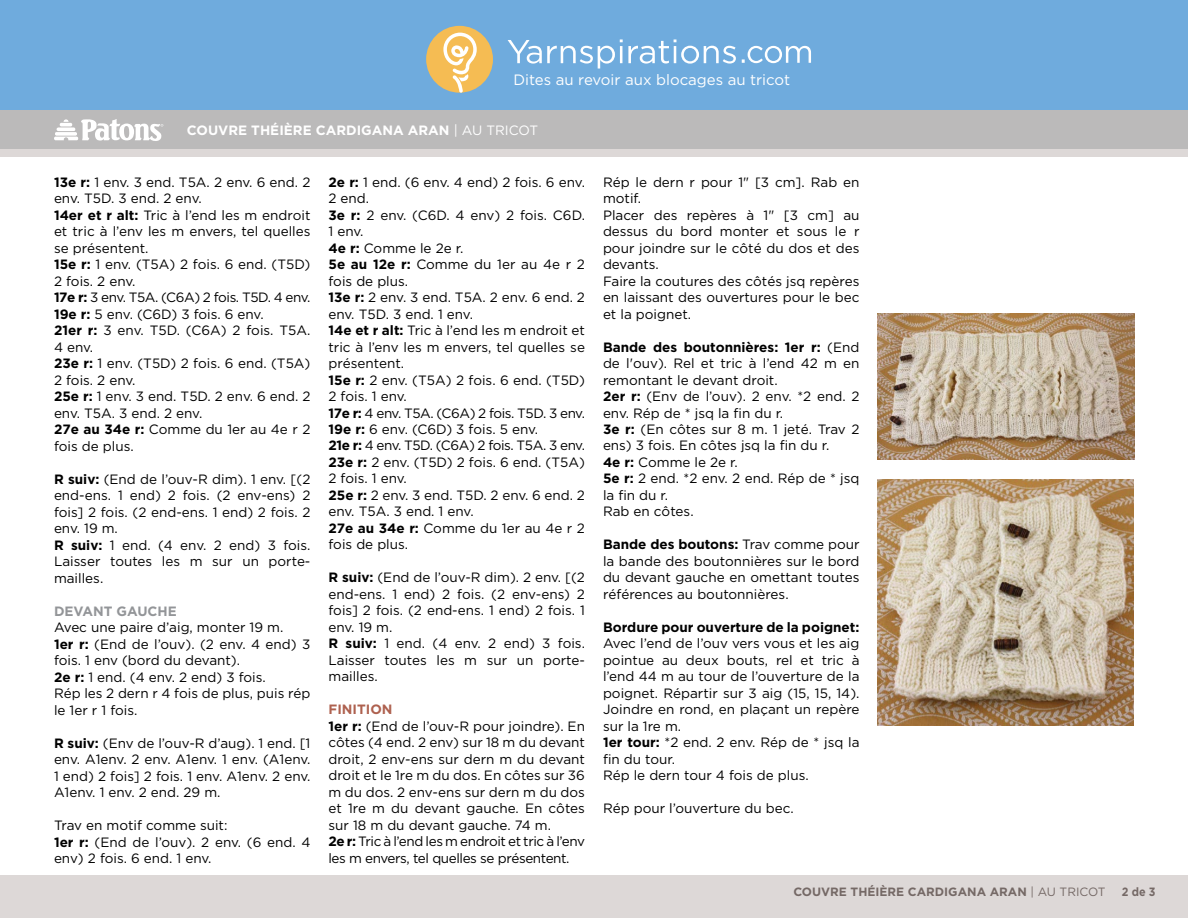
<style>
.page{position:relative;width:1188px;height:918px;background:#fff}
.page>*{position:absolute;margin:0;border:0;box-sizing:border-box;transform-origin:0 0}
.t1{font:15px "Gotham";color:#fff}
.t2{font:13.5px/16.5px "Gotham";color:#000}
.t3{font:700 13.5px "Gotham";color:#fff}
.t4{font:700 13.5px "Gotham";color:#000}
.t5{font:700 13.5px "Gotham";color:#939598}
.t6{font:700 12px "Gotham";color:#756966}
.t7{font:700 12px "Gotham";color:#756966;scale:.9 1}
.s1{font-weight:400}
.s2{font-weight:700}
.s3{font-weight:700;color:#ae614f}
</style>
<div class="page">
<div style="left:0;top:149px;width:1188px;height:769px;background:#ddd8d7"></div>
<div style="left:0;top:0;width:1188px;height:116px;background:#6fabdd"></div>
<div style="left:426px;top:26px;width:67px;height:67px;background:#f5bc53;border-radius:50%"></div>
<svg style="left:443px;top:33px;width:34px;height:60px"></svg>
<div style="left:0;top:158px;width:1188px;height:717px;background:#fff"></div>
<div style="left:0;top:111px;width:1188px;height:38px;background:#bbbaba"></div>
<svg style="left:508px;top:39px;width:228px;height:30px"></svg>
<svg style="left:742px;top:46px;width:69px;height:17px"></svg>
<svg style="left:54px;top:119px;width:109px;height:22px"></svg>
<img style="left:878px;top:314px;width:256px;height:146px">
<img style="left:878px;top:479px;width:255px;height:247px">
<p class="t1" style="left:513px;top:71px;width:278px">Dites au revoir aux blocages au tricot</p>
<p class="t3" style="left:187px;top:122px;width:353px">COUVRE THÉIÈRE CARDIGANA ARAN <span class="s1">| AU TRICOT</span></p>
<p class="t2" style="left:54px;top:174px;width:258px"><span class="s2">13e r:</span> 1 env. 3 end. T5A. 2 env. 6 end. 2 env. T5D. 3 end. 2 env.<br><span class="s2">14er et r alt:</span> Tric à l’end les m endroit et tric à l’env les m envers, tel quelles se présentent.<br><span class="s2">15e r:</span> 1 env. (T5A) 2 fois. 6 end. (T5D)<br>2 fois. 2 env.<br><span class="s2">17e r:</span> 3 env. T5A. (C6A) 2 fois. T5D. 4 env.<br><span class="s2">19e r:</span> 5 env. (C6D) 3 fois. 6 env.<br><span class="s2">21er r:</span> 3 env. T5D. (C6A) 2 fois. T5A.<br>4 env.<br><span class="s2">23e r:</span> 1 env. (T5D) 2 fois. 6 end. (T5A)<br>2 fois. 2 env.<br><span class="s2">25e r:</span> 1 env. 3 end. T5D. 2 env. 6 end. 2 env. T5A. 3 end. 2 env.<br><span class="s2">27e au 34e r:</span> Comme du 1er au 4e r 2 fois de plus.</p>
<p class="t2" style="left:54px;top:470px;width:258px"><span class="s2">R suiv:</span> (End de l’ouv-R dim). 1 env. [(2 end-ens. 1 end) 2 fois. (2 env-ens) 2 fois] 2 fois. (2 end-ens. 1 end) 2 fois. 2 env. 19 m.<br><span class="s2">R suiv:</span> 1 end. (4 env. 2 end) 3 fois.<br>Laisser toutes les m sur un porte&shy;mailles.</p>
<p class="t5" style="left:54px;top:603px;width:124px">DEVANT GAUCHE</p>
<p class="t2" style="left:54px;top:619px;width:258px">Avec une paire d’aig, monter 19 m.<br><span class="s2">1er r:</span> (End de l’ouv). (2 env. 4 end) 3 fois. 1 env (bord du devant).<br><span class="s2">2e r:</span> 1 end. (4 env. 2 end) 3 fois.<br>Rép les 2 dern r 4 fois de plus, puis rép le 1er r 1 fois.</p>
<p class="t2" style="left:54px;top:734px;width:258px;text-align:justify"><span class="s2">R suiv:</span> (Env de l’ouv-R d’aug). 1 end. [1 env. A1env. 2 env. A1env. 1 env. (A1env.<br>1 end) 2 fois] 2 fois. 1 env. A1env. 2 env.<br>A1env. 1 env. 2 end. 29 m.</p>
<p class="t2" style="left:54px;top:817px;width:258px">Trav en motif comme suit:<br><span class="s2">1er r:</span> (End de l’ouv). 2 env. (6 end. 4 env) 2 fois. 6 end. 1 env.</p>
<p class="t2" style="left:328px;top:173px;width:258px"><span class="s2">2e r:</span> 1 end. (6 env. 4 end) 2 fois. 6 env.<br>2 end.<br><span class="s2">3e r:</span> 2 env. (C6D. 4 env) 2 fois. C6D.<br>1 env.<br><span class="s2">4e r:</span> Comme le 2e r.<br><span class="s2">5e au 12e r:</span> Comme du 1er au 4e r 2 fois de plus.<br><span class="s2">13e r:</span> 2 env. 3 end. T5A. 2 env. 6 end. 2 env. T5D. 3 end. 1 env.<br><span class="s2">14e et r alt:</span> Tric à l’end les m endroit et tric à l’env les m envers, tel quelles se présentent.<br><span class="s2">15e r:</span> 2 env. (T5A) 2 fois. 6 end. (T5D)<br>2 fois. 1 env.<br><span class="s2">17e r:</span> 4 env. T5A. (C6A) 2 fois. T5D. 3 env.<br><span class="s2">19e r:</span> 6 env. (C6D) 3 fois. 5 env.<br><span class="s2">21e r:</span> 4 env. T5D. (C6A) 2 fois. T5A. 3 env.<br><span class="s2">23e r:</span> 2 env. (T5D) 2 fois. 6 end. (T5A)<br>2 fois. 1 env.<br><span class="s2">25e r:</span> 2 env. 3 end. T5D. 2 env. 6 end. 2 env. T5A. 3 end. 1 env.<br><span class="s2">27e au 34e r:</span> Comme du 1er au 4e r 2 fois de plus.</p>
<p class="t2" style="left:328px;top:569px;width:258px"><span class="s2">R suiv:</span> (End de l’ouv-R dim). 2 env. [(2 end-ens. 1 end) 2 fois. (2 env-ens) 2 fois] 2 fois. (2 end-ens. 1 end) 2 fois. 1 env. 19 m.<br><span class="s2">R suiv:</span> 1 end. (4 env. 2 end) 3 fois.<br>Laisser toutes les m sur un porte&shy;mailles.</p>
<p class="t2" style="left:329px;top:701px;width:258px"><span class="s3">FINITION<br></span><span class="s2">1er r:</span> (End de l’ouv-R pour joindre). En côtes (4 end. 2 env) sur 18 m du devant droit, 2 env-ens sur dern m du devant droit et le 1re m du dos. En côtes sur 36 m du dos. 2 env-ens sur dern m du dos et 1re m du devant gauche. En côtes sur 18 m du devant gauche. 74 m.<br><span class="s2">2e r:</span> Tric à l’end les m endroit et tric à l’env les m envers, tel quelles se présentent.</p>
<p class="t2" style="left:603px;top:173px;width:258px">Rép le dern r pour 1" [3 cm]. Rab en motif.<br>Placer des repères à 1" [3 cm] au dessus du bord monter et sous le r pour joindre sur le côté du dos et des devants.<br>Faire la coutures des côtés jsq repères en laissant des ouvertures pour le bec et la poignet.</p>
<p class="t2" style="left:603px;top:338px;width:258px"><span class="s2">Bande des boutonnières: 1er r:</span> (End de l'ouv). Rel et tric à l’end 42 m en remontant le devant droit.<br><span class="s2">2er r:</span> (Env de l’ouv). 2 env. *2 end. 2 env. Rép de * jsq la fin du r.<br><span class="s2">3e r:</span> (En côtes sur 8 m. 1 jeté. Trav 2 ens) 3 fois. En côtes jsq la fin du r.<br><span class="s2">4e r:</span> Comme le 2e r.<br><span class="s2">5e r:</span> 2 end. *2 env. 2 end. Rép de * jsq la fin du r.<br>Rab en côtes.</p>
<p class="t2" style="left:603px;top:536px;width:258px;text-align:justify"><span class="s2">Bande des boutons:</span> Trav comme pour la bande des boutonnières sur le bord du devant gauche en omettant toutes références au boutonnières.</p>
<p class="t4" style="left:603px;top:619px;width:258px">Bordure pour ouverture de la poignet:</p>
<p class="t2" style="left:603px;top:635px;width:258px">Avec l’end de l’ouv vers vous et les aig pointue au deux bouts, rel et tric à l’end 44 m au tour de l’ouverture de la poignet. Répartir sur 3 aig (15, 15, 14).<br>Joindre en rond, en plaçant un repère sur la 1re m.<br><span class="s2">1er tour:</span> *2 end. 2 env. Rép de * jsq la fin du tour.<br>Rép le dern tour 4 fois de plus.</p>
<p class="t2" style="left:603px;top:800px;width:192px">Rép pour l’ouverture du bec.</p>
<p class="t6" style="left:793px;top:884px;width:314px">COUVRE THÉIÈRE CARDIGANA ARAN <span class="s1">| AU TRICOT</span></p>
<p class="t7" style="left:1122px;top:884px;width:39px">2 de 3</p>
</div>
